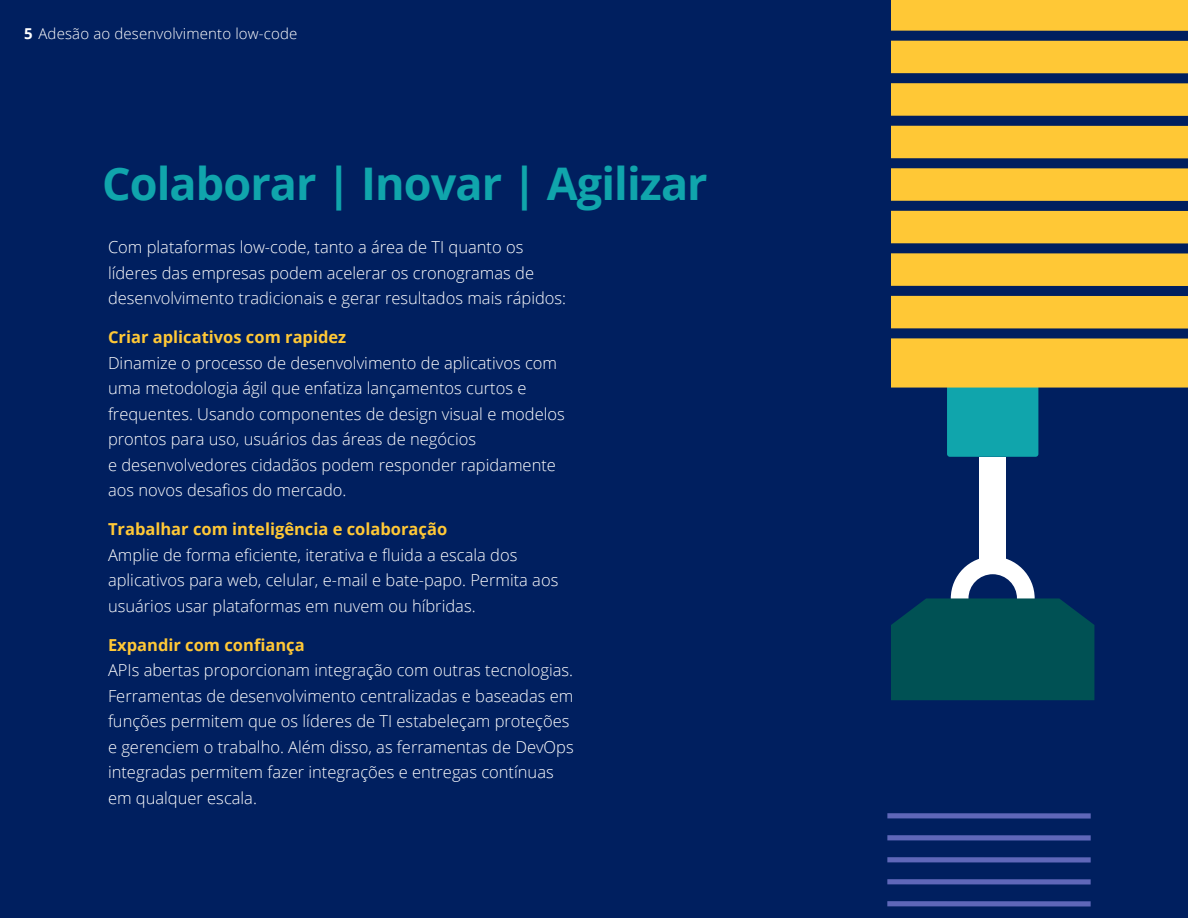
<style>
.page{position:relative;width:1188px;height:918px;background:#001f5f}
.page>*{position:absolute;margin:0;border:0;box-sizing:border-box;transform-origin:0 0}
.t1{font:700 45px "Open Sans";letter-spacing:-.02em;color:#10a5ac}
.t2{font:300 16.5px/25.5px "Open Sans";color:#fff}
.t3{font:700 16.5px "Open Sans";color:#ffc836}
.t4{font:300 15px "Open Sans";letter-spacing:.01em;color:#fff}
.s1{font-weight:700}
</style>
<div class="page">
<svg style="left:887px;top:901px;width:204px;height:5px"></svg>
<svg style="left:887px;top:879px;width:204px;height:6px"></svg>
<svg style="left:887px;top:857px;width:204px;height:6px"></svg>
<svg style="left:887px;top:835px;width:204px;height:6px"></svg>
<div style="left:887px;top:813px;width:204px;height:6px;background:#5f67b9"></div>
<div style="left:979px;top:457px;width:27px;height:111px;background:#fff"></div>
<svg style="left:891px;top:558px;width:203px;height:142px"></svg>
<div style="left:947px;top:388px;width:91px;height:69px;background:#10a5ac"></div>
<svg style="left:891px;top:0;width:297px;height:388px;fill:#ffc836"></svg>
<p class="t4" style="left:24px;top:23px;width:275px"><span class="s1">5</span> Adesão ao desenvolvimento low-code</p>
<h1 class="t1" style="left:102px;top:152px;width:607px">Colaborar | Inovar | Agilizar</h1>
<p class="t2" style="left:108px;top:234px;width:460px">Com plataformas low-code, tanto a área de TI quanto os líderes das empresas podem acelerar os cronogramas de desenvolvimento tradicionais e gerar resultados mais rápidos:</p>
<p class="t3" style="left:108px;top:326px;width:240px">Criar aplicativos com rapidez</p>
<p class="t2" style="left:108px;top:350px;width:458px">Dinamize o processo de desenvolvimento de aplicativos com uma metodologia ágil que enfatiza lançamentos curtos e frequentes. Usando componentes de design visual e modelos prontos para uso, usuários das áreas de negócios<br>e desenvolvedores cidadãos podem responder rapidamente aos novos desafios do mercado.</p>
<p class="t3" style="left:108px;top:518px;width:341px">Trabalhar com inteligência e colaboração</p>
<p class="t2" style="left:108px;top:542px;width:452px">Amplie de forma eficiente, iterativa e fluida a escala dos aplicativos para web, celular, e-mail e bate-papo. Permita aos usuários usar plataformas em nuvem ou híbridas.</p>
<p class="t3" style="left:108px;top:633px;width:198px">Expandir com confiança</p>
<p class="t2" style="left:108px;top:657px;width:467px">APIs abertas proporcionam integração com outras tecnologias.<br>Ferramentas de desenvolvimento centralizadas e baseadas em funções permitem que os líderes de TI estabeleçam proteções e gerenciem o trabalho. Além disso, as ferramentas de DevOps integradas permitem fazer integrações e entregas contínuas em qualquer escala.</p>
</div>
